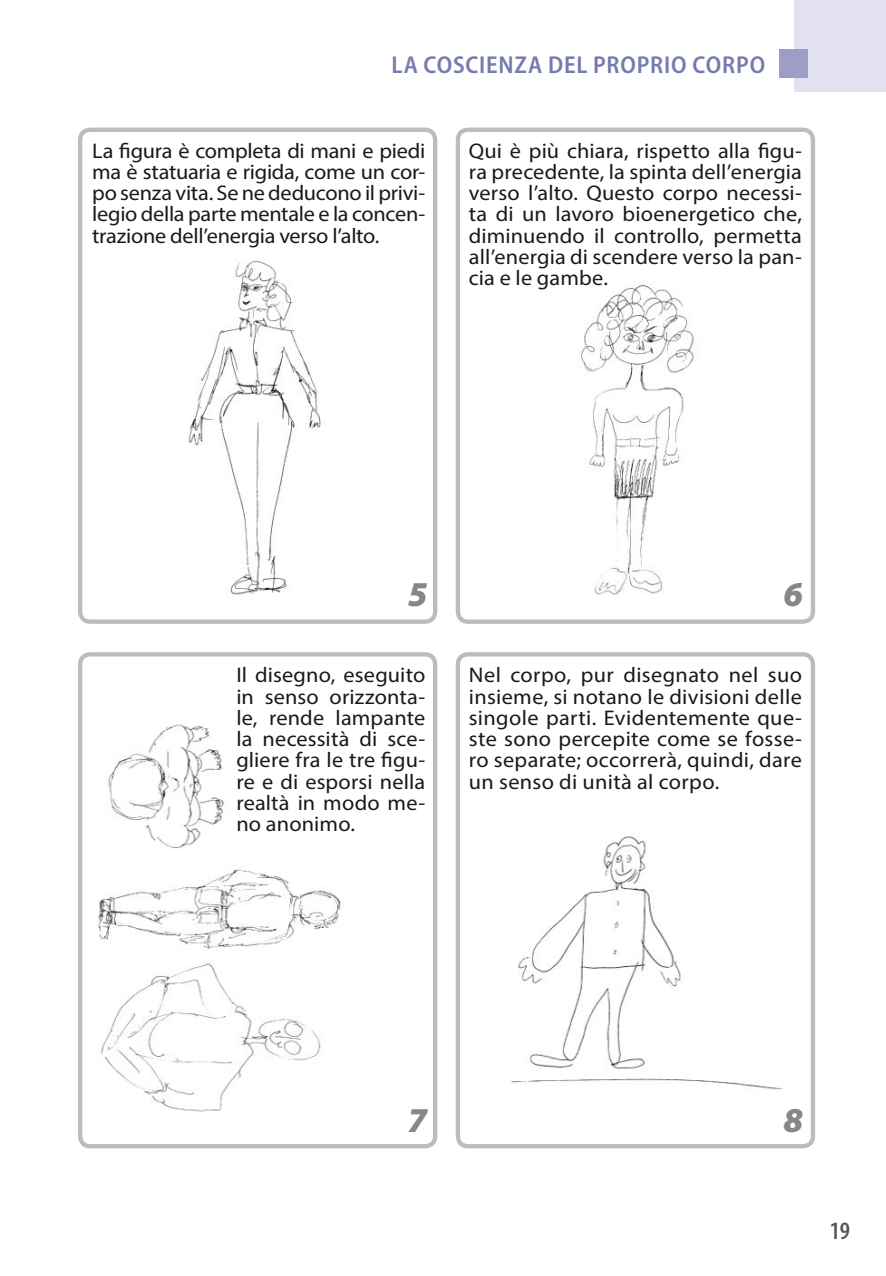
<style>
.page{position:relative;width:886px;height:1276px;background:#fff}
.page>*{position:absolute;margin:0;border:0;box-sizing:border-box;transform-origin:0 0}
.t1{font:italic 900 35px "Myriad Pro";color:#868786}
.t2{font:600 condensed 25px "Myriad Pro";color:#565655}
.t3{font:600 semi-condensed 24.5px "Myriad Pro";letter-spacing:.035em;color:#767bae}
.t4{font:21.25px/21.2px "Myriad Pro";letter-spacing:.005em;color:#1a1a18;text-align:justify;scale:1.05 1}
</style>
<div class="page">
<div style="left:794px;top:0;width:92px;height:92px;background:#e1e1ef"></div>
<div style="left:780px;top:50px;width:28px;height:28px;background:#9c9ec6"></div>
<img style="left:188px;top:261px;width:133px;height:334px">
<div style="left:78px;top:128px;width:359px;height:496px;border:4px solid #bcbcbd;border-radius:10px"></div>
<img style="left:581px;top:285px;width:113px;height:310px">
<div style="left:456px;top:128px;width:359px;height:496px;border:4px solid #bcbcbd;border-radius:10px"></div>
<img style="left:98px;top:724px;width:243px;height:388px">
<div style="left:78px;top:652px;width:359px;height:496px;border:4px solid #bcbcbd;border-radius:10px"></div>
<img style="left:510px;top:836px;width:273px;height:254px">
<div style="left:456px;top:652px;width:359px;height:496px;border:4px solid #bcbcbd;border-radius:10px"></div>
<p class="t3" style="left:391px;top:51px;width:375px">LA COSCIENZA DEL PROPRIO CORPO</p>
<p class="t4" style="left:92px;top:142px;width:319px">La figura è completa di mani e piedi ma è statuaria e rigida, come un cor&shy;po senza vita. Se ne deducono il privi&shy;legio della parte mentale e la concen&shy;trazione dell’energia verso l’alto.</p>
<p class="t4" style="left:469px;top:142px;width:319px">Qui è più chiara, rispetto alla figu&shy;ra precedente, la spinta dell’energia verso l’alto. Questo corpo necessi&shy;ta di un lavoro bioenergetico che, diminuendo il controllo, permetta all’energia di scendere verso la pan&shy;cia e le gambe.</p>
<h1 class="t1" style="left:408px;top:573px;width:21px">5</h1>
<h1 class="t1" style="left:783px;top:573px;width:21px">6</h1>
<p class="t4" style="left:236px;top:666px;width:181px">Il disegno, eseguito in senso orizzonta&shy;le, rende lampante la necessità di sce&shy;gliere fra le tre figu&shy;re e di esporsi nella realtà in modo me&shy;no anonimo.</p>
<p class="t4" style="left:469px;top:666px;width:319px">Nel corpo, pur disegnato nel suo insieme, si notano le divisioni delle singole parti. Evidentemente que&shy;ste sono percepite come se fosse&shy;ro separate; occorrerà, quindi, dare un senso di unità al corpo.</p>
<h1 class="t1" style="left:408px;top:1099px;width:21px">7</h1>
<h1 class="t1" style="left:783px;top:1099px;width:21px">8</h1>
<p class="t2" style="left:830px;top:1216px;width:22px">19</p>
</div>
